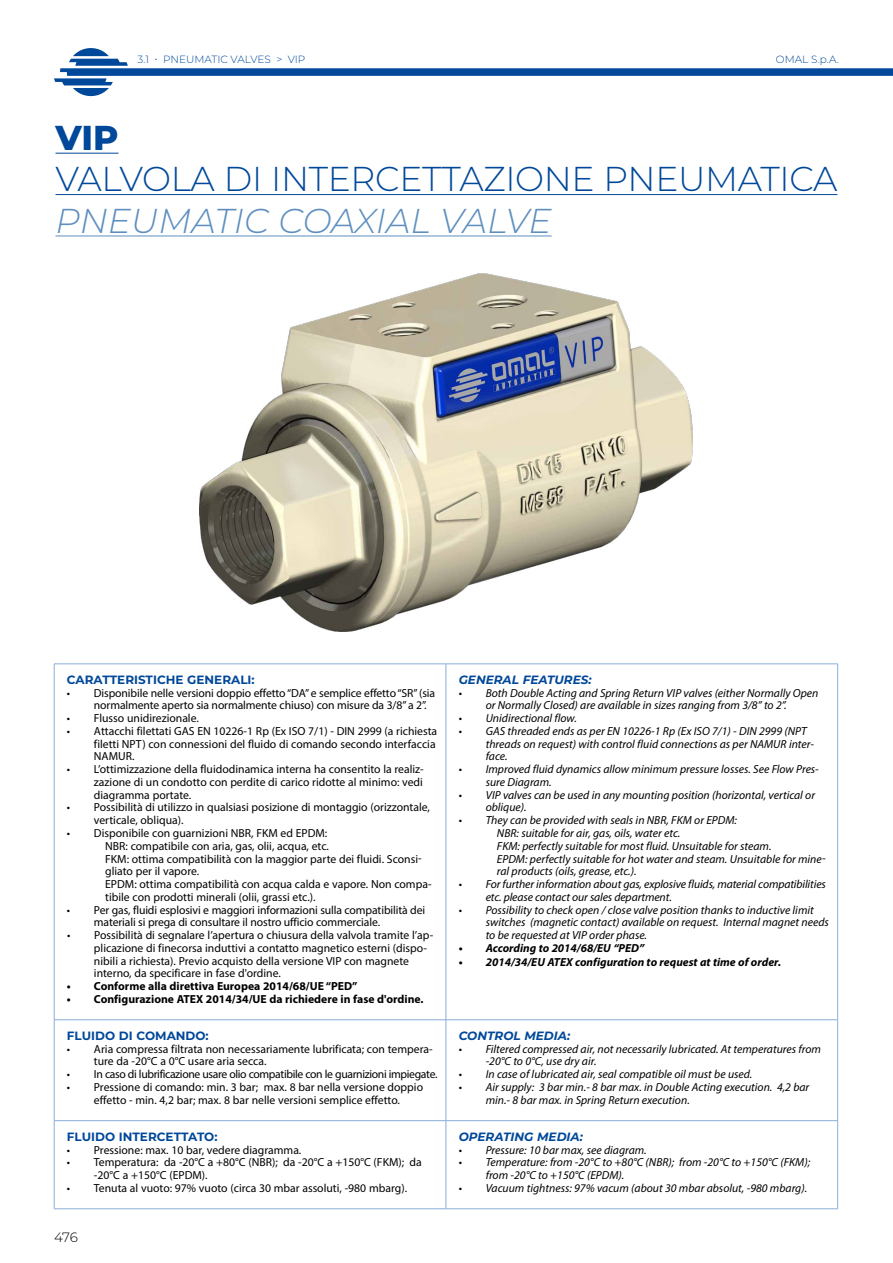
<style>
.page{position:relative;width:893px;height:1263px;background:#fff}
.page>*{position:absolute;margin:0;border:0;box-sizing:border-box;transform-origin:0 0}
.t1{font:300 34.5px "Montserrat";letter-spacing:-.01em;color:#00489a}
.t2{font:italic 300 34.5px "Montserrat";letter-spacing:-.005em;color:#5e8fbf}
.t3{font:800 34.5px "Montserrat";color:#00489a}
.t4{font:300 13.5px "Montserrat";color:#000}
.t5{font:700 12px "Montserrat";color:#00489a}
.t6{font:italic 700 12px "Montserrat";color:#00489a}
.t7{font:11.7px/12.8px "Myriad Pro";color:#000}
.t8{font:italic 11.7px/12.8px "Myriad Pro";color:#000}
.t9{font:700 11.7px "Myriad Pro";color:#000}
.t10{font:italic 700 11.7px "Myriad Pro";color:#000}
.t11{font:11.7px "Myriad Pro";letter-spacing:-.03em;color:#000}
.t12{font:300 10.5px "Montserrat";color:#00489a}
</style>
<div class="page">
<svg style="left:54px;top:48px;width:839px;height:48px"></svg>
<hr style="left:55px;top:153px;width:64px;height:1px;background:#00489a">
<hr style="left:55px;top:194px;width:782px;height:1px;background:#00489a">
<hr style="left:55px;top:236px;width:497px;height:1px;background:#5e8fbf">
<hr style="left:54px;top:664px;width:392px;height:1px;background:#89aed7">
<hr style="left:54px;top:664px;width:1px;height:355px;background:#89aed7">
<hr style="left:446px;top:664px;width:392px;height:1px;background:#89aed7">
<hr style="left:446px;top:664px;width:1px;height:355px;background:#89aed7">
<hr style="left:837px;top:664px;width:1px;height:355px;background:#89aed7">
<hr style="left:54px;top:1019px;width:392px;height:1px;background:#89aed7">
<hr style="left:54px;top:1020px;width:1px;height:100px;background:#89aed7">
<hr style="left:446px;top:1019px;width:392px;height:1px;background:#89aed7">
<hr style="left:446px;top:1020px;width:1px;height:100px;background:#89aed7">
<hr style="left:837px;top:1020px;width:1px;height:100px;background:#89aed7">
<hr style="left:54px;top:1120px;width:392px;height:1px;background:#89aed7">
<hr style="left:54px;top:1121px;width:1px;height:87px;background:#89aed7">
<hr style="left:446px;top:1120px;width:392px;height:1px;background:#89aed7">
<hr style="left:446px;top:1121px;width:1px;height:87px;background:#89aed7">
<hr style="left:837px;top:1121px;width:1px;height:87px;background:#89aed7">
<hr style="left:54px;top:1208px;width:392px;height:1px;background:#89aed7">
<hr style="left:446px;top:1208px;width:392px;height:1px;background:#89aed7">
<img style="left:199px;top:274px;width:494px;height:357px">
<p class="t12" style="left:138px;top:52px;width:169px">3.1 • PNEUMATIC VALVES &gt; VIP</p>
<p class="t12" style="left:776px;top:52px;width:65px">OMAL S.p.A.</p>
<h1 class="t3" style="left:55px;top:112px;width:65px">VIP</h1>
<h1 class="t1" style="left:55px;top:155px;width:783px">VALVOLA DI INTERCETTAZIONE PNEUMATICA</h1>
<h1 class="t2" style="left:55px;top:197px;width:498px">PNEUMATIC COAXIAL VALVE</h1>
<p class="t5" style="left:67px;top:671px;width:189px">CARATTERISTICHE GENERALI:</p>
<p class="t7" style="left:94px;top:686px;width:343px;text-indent:-27px">• Disponibile nelle versioni doppio effetto “DA” e semplice effetto “SR” (sia normalmente aperto sia normalmente chiuso) con misure da 3/8” a 2”.</p>
<p class="t7" style="left:67px;top:712px;width:133px">• Flusso unidirezionale.</p>
<p class="t7" style="left:94px;top:724px;width:345px;text-indent:-27px">• Attacchi filettati GAS EN 10226-1 Rp (Ex ISO 7/1) - DIN 2999 (a richiesta filetti NPT) con connessioni del fluido di comando secondo interfaccia<br>NAMUR.</p>
<p class="t7" style="left:94px;top:763px;width:331px;text-align:justify;text-indent:-27px">• L’ottimizzazione della fluidodinamica interna ha consentito la realiz&shy;zazione di un condotto con perdite di carico ridotte al minimo: vedi diagramma portate.</p>
<p class="t7" style="left:94px;top:801px;width:338px;text-indent:-27px">• Possibilità di utilizzo in qualsiasi posizione di montaggio (orizzontale, verticale, obliqua).</p>
<p class="t7" style="left:105px;top:826px;width:328px;text-indent:-38px">• Disponibile con guarnizioni NBR, FKM ed EPDM:<br>NBR: compatibile con aria, gas, olii, acqua, etc.<br>FKM: ottima compatibilità con la maggior parte dei fluidi. Sconsi&shy;gliato per il vapore.<br>EPDM: ottima compatibilità con acqua calda e vapore. Non compa&shy;tibile con prodotti minerali (olii, grassi etc.).</p>
<p class="t7" style="left:94px;top:903px;width:333px;text-indent:-27px">• Per gas, fluidi esplosivi e maggiori informazioni sulla compatibilità dei materiali si prega di consultare il nostro ufficio commerciale.</p>
<p class="t7" style="left:94px;top:928px;width:341px;text-indent:-27px">• Possibilità di segnalare l’apertura o chiusura della valvola tramite l’ap&shy;plicazione di finecorsa induttivi a contatto magnetico esterni (dispo&shy;nibili a richiesta). Previo acquisto della versione VIP con magnete interno, da specificare in fase d'ordine.</p>
<p class="t9" style="left:67px;top:978px;width:292px">• Conforme alla direttiva Europea 2014/68/UE “PED”</p>
<p class="t9" style="left:67px;top:991px;width:358px">• Configurazione ATEX 2014/34/UE da richiedere in fase d'ordine.</p>
<p class="t5" style="left:67px;top:1027px;width:143px">FLUIDO DI COMANDO:</p>
<p class="t7" style="left:94px;top:1042px;width:340px;text-indent:-27px">• Aria compressa filtrata non necessariamente lubrificata; con tempera&shy;ture da -20°C a 0°C usare aria secca.</p>
<p class="t11" style="left:67px;top:1067px;width:372px">• In caso di lubrificazione usare olio compatibile con le guarnizioni impiegate.</p>
<p class="t7" style="left:67px;top:1080px;width:358px;text-align:center">• Pressione di comando: min. 3 bar; max. 8 bar nella versione doppio effetto - min. 4,2 bar; max. 8 bar nelle versioni semplice effetto.</p>
<p class="t5" style="left:67px;top:1128px;width:152px">FLUIDO INTERCETTATO:</p>
<p class="t7" style="left:67px;top:1143px;width:236px">• Pressione: max. 10 bar, vedere diagramma.</p>
<p class="t7" style="left:94px;top:1156px;width:329px;text-indent:-27px">• Temperatura: da -20°C a +80°C (NBR); da -20°C a +150°C (FKM); da -20°C a +150°C (EPDM).</p>
<p class="t7" style="left:67px;top:1181px;width:342px">• Tenuta al vuoto: 97% vuoto (circa 30 mbar assoluti, -980 mbarg).</p>
<p class="t4" style="left:54px;top:1228px;width:25px">476</p>
<p class="t6" style="left:459px;top:671px;width:134px">GENERAL FEATURES:</p>
<p class="t8" style="left:459px;top:686px;width:361px;text-align:center">• Both Double Acting and Spring Return VIP valves (either Normally Open or Normally Closed) are available in sizes ranging from 3/8” to 2”.</p>
<p class="t8" style="left:459px;top:712px;width:120px">• Unidirectional flow.</p>
<p class="t8" style="left:486px;top:724px;width:330px;text-indent:-27px">• GAS threaded ends as per EN 10226-1 Rp (Ex ISO 7/1) - DIN 2999 (NPT threads on request) with control fluid connections as per NAMUR inter&shy;face.</p>
<p class="t8" style="left:486px;top:763px;width:335px;text-indent:-27px">• Improved fluid dynamics allow minimum pressure losses. See Flow Pres&shy;sure Diagram.</p>
<p class="t8" style="left:486px;top:788px;width:331px;text-indent:-27px">• VIP valves can be used in any mounting position (horizontal, vertical or oblique).</p>
<p class="t8" style="left:497px;top:814px;width:330px;text-indent:-38px">• They can be provided with seals in NBR, FKM or EPDM:<br>NBR: suitable for air, gas, oils, water etc.<br>FKM: perfectly suitable for most fluid. Unsuitable for steam.<br>EPDM: perfectly suitable for hot water and steam. Unsuitable for mine&shy;ral products (oils, grease, etc.).</p>
<p class="t8" style="left:486px;top:877px;width:342px;text-indent:-27px">• For further information about gas, explosive fluids, material compatibilities etc. please contact our sales department.</p>
<p class="t8" style="left:486px;top:903px;width:345px;text-indent:-27px">• Possibility to check open / close valve position thanks to inductive limit switches (magnetic contact) available on request. Internal magnet needs to be requested at VIP order phase.</p>
<p class="t10" style="left:459px;top:940px;width:187px">• According to 2014/68/EU “PED”</p>
<p class="t10" style="left:459px;top:954px;width:324px">• 2014/34/EU ATEX configuration to request at time of order.</p>
<p class="t6" style="left:459px;top:1027px;width:113px">CONTROL MEDIA:</p>
<p class="t8" style="left:486px;top:1042px;width:337px;text-indent:-27px">• Filtered compressed air, not necessarily lubricated. At temperatures from -20°C to 0°C, use dry air.</p>
<p class="t8" style="left:459px;top:1068px;width:295px">• In case of lubricated air, seal compatible oil must be used.</p>
<p class="t8" style="left:486px;top:1080px;width:325px;text-indent:-27px">• Air supply: 3 bar min.- 8 bar max. in Double Acting execution. 4,2 bar min.- 8 bar max. in Spring Return execution.</p>
<p class="t6" style="left:459px;top:1128px;width:126px">OPERATING MEDIA:</p>
<p class="t8" style="left:459px;top:1143px;width:190px">• Pressure: 10 bar max, see diagram.</p>
<p class="t8" style="left:486px;top:1156px;width:326px;text-indent:-27px">• Temperature: from -20°C to +80°C (NBR); from -20°C to +150°C (FKM); from -20°C to +150°C (EPDM).</p>
<p class="t8" style="left:459px;top:1181px;width:350px">• Vacuum tightness: 97% vacum (about 30 mbar absolut, -980 mbarg).</p>
</div>
